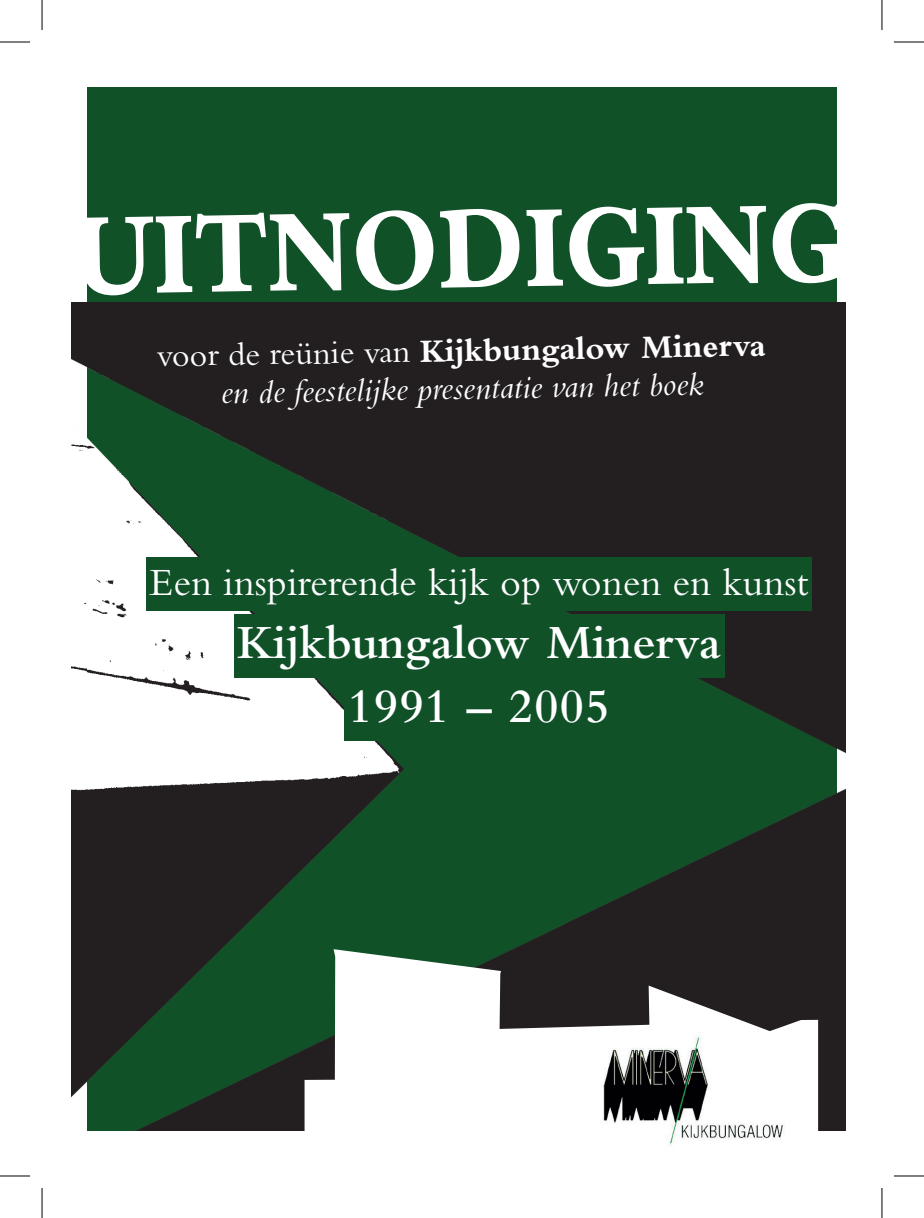
<style>
.page{position:relative;width:924px;height:1218px;background:#fff}
.page>*{position:absolute;margin:0;border:0;box-sizing:border-box;transform-origin:0 0}
.t1{font:800 122.4px "Bembo";color:#fff;scale:.83 1}
.t2{font:600 49.8px/63.6px "Bembo";color:#fff;text-align:center}
.t3{font:40.2px "Bembo";color:#fff}
.t4{font:italic 34px/38px "Bembo";color:#fff;text-align:center}
.s1{font-style:normal}
.s2{font-weight:700;font-style:normal}
</style>
<div class="page">
<div style="left:87px;top:87px;width:749px;height:1044px;background:#105128"></div>
<img style="left:72px;top:303px;width:772px;height:828px">
<svg style="left:304px;top:949px;width:513px;height:182px;background:#a7aaa8"></svg>
<div style="left:146px;top:557px;width:665px;height:54px;background:#105128"></div>
<div style="left:234px;top:614px;width:489px;height:63px;background:#105128"></div>
<div style="left:344px;top:678px;width:269px;height:63px;background:#105128"></div>
<img style="left:584px;top:1033px;width:204px;height:113px">
<hr style="left:0;top:42px;width:30px;height:1px;background:#000">
<hr style="left:893px;top:42px;width:30px;height:1px;background:#000">
<hr style="left:0;top:1176px;width:30px;height:1px;background:#000">
<hr style="left:893px;top:1176px;width:30px;height:1px;background:#000">
<hr style="left:42px;top:0;width:1px;height:30px;background:#000">
<hr style="left:42px;top:1188px;width:1px;height:30px;background:#000">
<hr style="left:881px;top:0;width:1px;height:30px;background:#000">
<hr style="left:881px;top:1188px;width:1px;height:30px;background:#000">
<h1 class="t1" style="left:72px;top:187px;width:935px;rotate:-1deg">UITNODIGING</h1>
<p class="t4" style="left:157px;top:336px;width:610px;rotate:-1deg"><span class="s1">voor de reünie van</span> <span class="s2">Kijkbungalow Minerva </span>en de feestelijke presentatie van het boek</p>
<p class="t3" style="left:149px;top:558px;width:660px">Een inspirerende kijk op wonen en kunst</p>
<h2 class="t2" style="left:237px;top:611px;width:485px">Kijkbungalow Minerva<br>1991 – 2005</h2>
</div>
